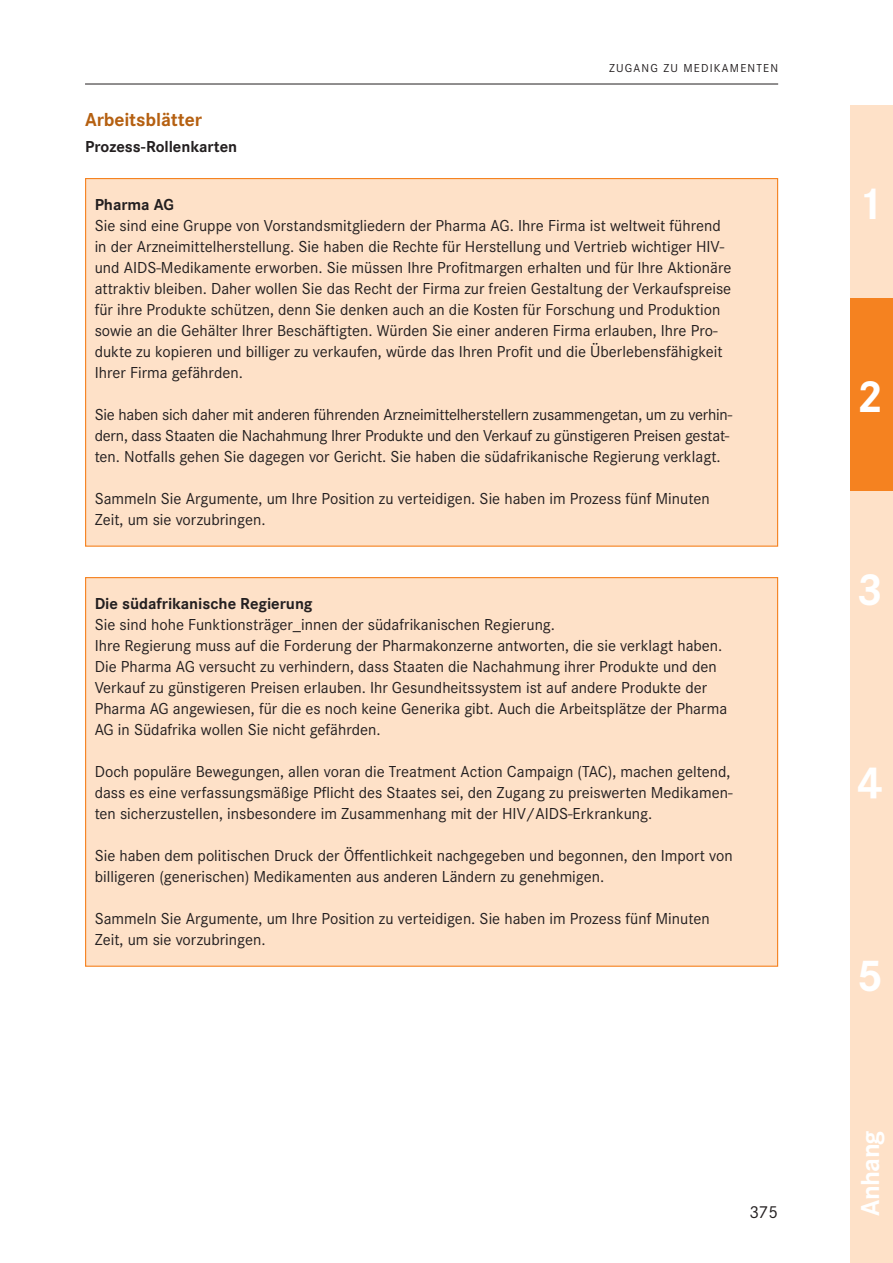
<style>
.page{position:relative;width:893px;height:1263px;background:#fff}
.page>*{position:absolute;margin:0;border:0;box-sizing:border-box;transform-origin:0 0}
.t1{font:700 46.5px "Corporate S";color:#fff}
.t2{font:700 27px "Corporate S";letter-spacing:-.025em;color:#fff}
.t3{font:700 19.5px "Corporate S";letter-spacing:-.005em;color:#b56011}
.t4{font:18px "Corporate S";color:#231f20}
.t5{font:16.5px/21px "Corporate S";color:#231f20}
.t6{font:700 16.5px "Corporate S";letter-spacing:-.005em;color:#231f20}
.t7{font:12px "Corporate S";letter-spacing:.1em;color:#231f20}
</style>
<div class="page">
<hr style="left:85px;top:84px;width:693px;height:1px;background:#231f20">
<div style="left:850px;top:105px;width:43px;height:193px;background:#fee1c8"></div>
<div style="left:850px;top:298px;width:43px;height:193px;background:#f58220"></div>
<div style="left:850px;top:491px;width:43px;height:193px;background:#fee1c8"></div>
<div style="left:850px;top:684px;width:43px;height:193px;background:#fee1c8"></div>
<div style="left:850px;top:877px;width:43px;height:193px;background:#fee1c8"></div>
<div style="left:850px;top:1070px;width:43px;height:193px;background:#fee1c8"></div>
<div style="left:86px;top:179px;width:692px;height:367px;background:#fee1c8"></div>
<div style="left:86px;top:578px;width:692px;height:388px;background:#fee1c8"></div>
<h2 class="t3" style="left:85px;top:106px;width:118px">Arbeitsblätter</h2>
<h3 class="t6" style="left:85px;top:135px;width:154px">Prozess-Rollenkarten</h3>
<h1 class="t7" style="left:609px;top:60px;width:171px">Zugang Zu MedikaMenten</h1>
<h4 class="t6" style="left:95px;top:193px;width:81px">Pharma AG</h4>
<p class="t5" style="left:95px;top:214px;width:638px">Sie sind eine Gruppe von Vorstandsmitgliedern der Pharma AG. I hre Firma ist weltweit führend in der Arzneimittelherstellung. Sie haben die Rechte für Herstellung und Vertrieb wichtiger HIV&shy;und AIDS-Medikamente erworben. Sie müssen I hre Profitmargen erhalten und für I hre Aktionäre attraktiv bleiben. Daher wollen Sie das Recht der Firma zur freien Gestaltung der Verkaufspreise für ihre Produkte schützen, denn Sie denken auch an die Kosten für Forschung und Produktion sowie an die Gehälter I hrer Beschäftigten. Würden Sie einer anderen Firma erlauben, I hre Pro&shy;dukte zu kopieren und billiger zu verkaufen, würde das I hren Profit und die Überlebensfähigkeit<br>I hrer Firma gefährden.</p>
<p class="t5" style="left:95px;top:403px;width:639px">Sie haben sich daher mit anderen führenden Arzneimittelherstellern zusammengetan, um zu verhin&shy;dern, dass Staaten die Nachahmung I hrer Produkte und den Verkauf zu günstigeren Preisen gestat&shy;ten. Notfalls gehen Sie dagegen vor Gericht. Sie haben die südafrikanische Regierung verklagt.</p>
<p class="t5" style="left:95px;top:487px;width:616px">Sammeln Sie Argumente, um I hre Position zu verteidigen. Sie haben im Prozess fünf Minuten<br>Zeit, um sie vorzubringen.</p>
<h4 class="t6" style="left:95px;top:592px;width:219px">Die südafrikanische Regierung</h4>
<p class="t5" style="left:95px;top:613px;width:634px">Sie sind hohe Funktionsträger_innen der südafrikanischen Regierung.<br>I hre Regierung muss auf die Forderung der Pharmakonzerne antworten, die sie verklagt haben.<br>Die Pharma AG versucht zu verhindern, dass Staaten die Nachahmung ihrer Produkte und den Verkauf zu günstigeren Preisen erlauben. I hr Gesundheitssystem ist auf andere Produkte der Pharma AG angewiesen, für die es noch keine Generika gibt. Auch die Arbeitsplätze der Pharma AG in Südafrika wollen Sie nicht gefährden.</p>
<p class="t5" style="left:95px;top:760px;width:639px">Doch populäre Bewegungen, allen voran die Treatment Action Campaign (TAC), machen geltend, dass es eine verfassungsmäßige Pflicht des Staates sei, den Zugang zu preiswerten Medikamen&shy;ten sicherzustellen, insbesondere im Zusammenhang mit der HIV/AIDS-Erkrankung.</p>
<p class="t5" style="left:95px;top:844px;width:640px">Sie haben dem politischen Druck der Öffentlichkeit nachgegeben und begonnen, den I mport von billigeren (generischen) Medikamenten aus anderen Ländern zu genehmigen.</p>
<p class="t5" style="left:95px;top:907px;width:616px">Sammeln Sie Argumente, um I hre Position zu verteidigen. Sie haben im Prozess fünf Minuten<br>Zeit, um sie vorzubringen.</p>
<p class="t4" style="left:749px;top:1200px;width:30px">375</p>
<h1 class="t1" style="left:857px;top:171px;width:28px">1</h1>
<h1 class="t1" style="left:857px;top:364px;width:28px">2</h1>
<h1 class="t1" style="left:857px;top:557px;width:28px">3</h1>
<h1 class="t1" style="left:857px;top:750px;width:28px">4</h1>
<h1 class="t1" style="left:857px;top:943px;width:28px">5</h1>
<h2 class="t2" style="left:851px;top:1215px;width:87px;rotate:-90deg">Anhang</h2>
</div>
